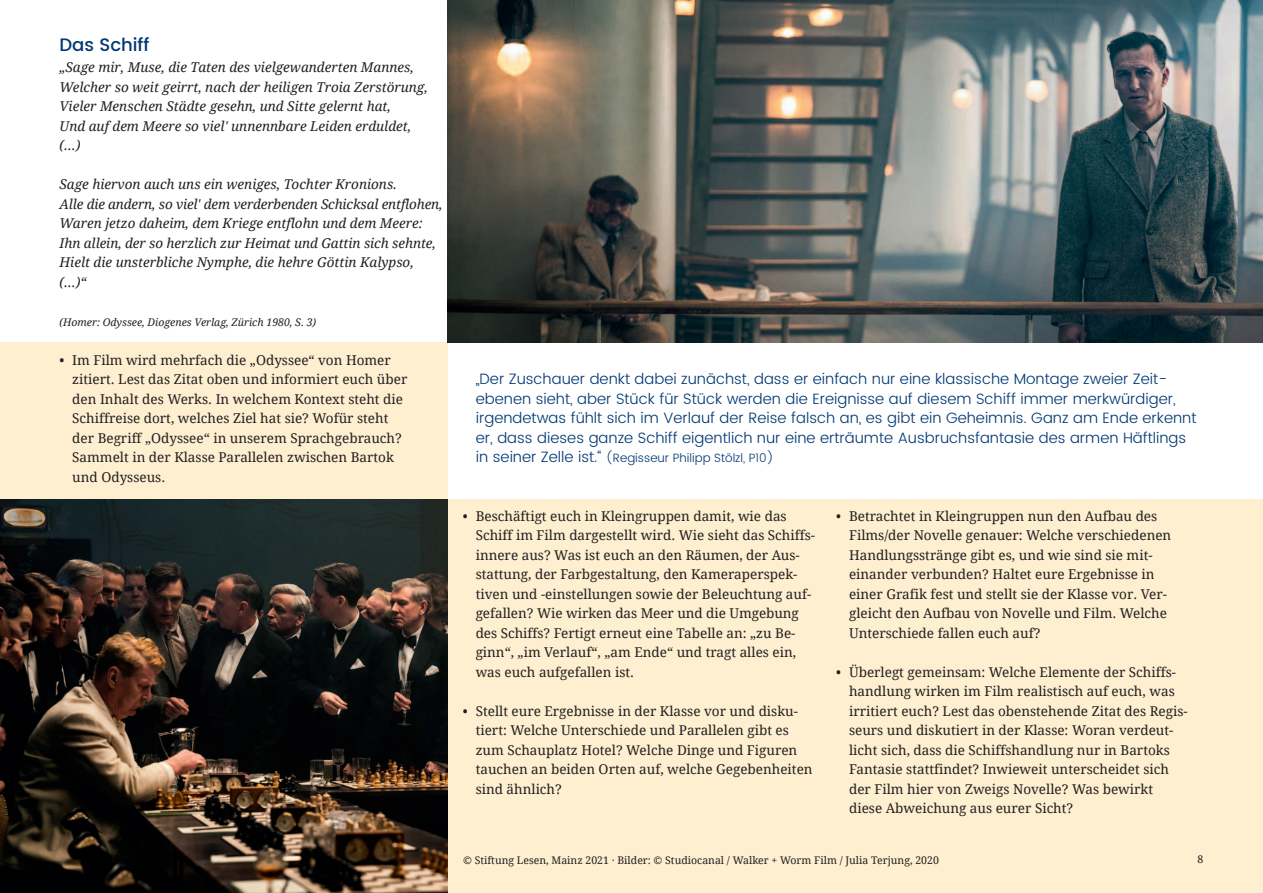
<style>
.page{position:relative;width:1263px;height:893px;background:#fff}
.page>*{position:absolute;margin:0;border:0;box-sizing:border-box;transform-origin:0 0}
.t1{font:500 18px "Poppins DE";color:#013874}
.t2{font:300 15px/19.5px "Poppins DE";color:#013874}
.t3{font:13.5px/19.5px "Droid Serif";color:#231f20}
.t4{font:italic 13.5px/19.5px "Droid Serif";color:#231f20}
.t5{font:300 12px "Poppins DE";color:#013874}
.t6{font:10.5px "Droid Serif";color:#231f20}
.t7{font:italic 10.5px "Droid Serif";color:#231f20}
.s1{font-size:15px}
</style>
<div class="page">
<div style="left:0;top:343px;width:448px;height:157px;background:#feefd0"></div>
<div style="left:448px;top:499px;width:815px;height:394px;background:#feefd0"></div>
<img style="left:448px;top:0;width:815px;height:343px">
<img style="left:0;top:499px;width:448px;height:394px">
<h1 class="t1" style="left:60px;top:38px;width:92px">Das Schiff</h1>
<p class="t4" style="left:60px;top:58px;width:370px">„Sage mir, Muse, die Taten des vielgewanderten Mannes, Welcher so weit geirrt, nach der heiligen Troia Zerstörung, Vieler Menschen Städte gesehn, und Sitte gelernt hat,<br>Und auf dem Meere so viel' unnennbare Leiden erduldet, (…)</p>
<p class="t4" style="left:60px;top:175px;width:385px">Sage hiervon auch uns ein weniges, Tochter Kronions.<br>Alle die andern, so viel' dem verderbenden Schicksal entflohen, Waren jetzo daheim, dem Kriege entflohn und dem Meere:<br>Ihn allein, der so herzlich zur Heimat und Gattin sich sehnte, Hielt die unsterbliche Nymphe, die hehre Göttin Kalypso, (…)“</p>
<p class="t7" style="left:60px;top:316px;width:258px">(Homer: Odyssee, Diogenes Verlag, Zürich 1980, S. 3)</p>
<p class="t3" style="left:72px;top:350px;width:337px;text-indent:-13px">• Im Film wird mehrfach die „Odyssee“ von Homer zitiert. Lest das Zitat oben und informiert euch über den Inhalt des Werks. In welchem Kontext steht die Schiffreise dort, welches Ziel hat sie? Wofür steht der Begriff „Odyssee“ in unserem Sprachgebrauch?<br>Sammelt in der Klasse Parallelen zwischen Bartok und Odysseus.</p>
<p class="t2" style="left:476px;top:371px;width:722px">„Der Zuschauer denkt dabei zunächst, dass er einfach nur eine klassische Montage zweier Zeit - ebenen sieht, aber Stück für Stück werden die Ereignisse auf diesem Schiff immer merkwürdiger, irgend etwas fühlt sich im Verlauf der Reise falsch an, es gibt ein Geheimnis. Ganz am Ende erkennt er, dass dieses ganze Schiff eigentlich nur eine erträumte Ausbruchsfantasie des armen Häftlings</p>
<p class="t5" style="left:476px;top:454px;width:299px"><span class="s1">in seiner Zelle ist.“</span> (Regisseur Philipp Stölzl, P10)</p>
<p class="t3" style="left:476px;top:506px;width:341px;text-indent:-13px">• Beschäftigt euch in Kleingruppen damit, wie das Schiff im Film dargestellt wird. Wie sieht das Schiffs&shy;innere aus? Was ist euch an den Räumen, der Aus&shy;stattung, der Farbgestaltung, den Kameraperspek&shy;tiven und -einstellungen sowie der Beleuchtung auf&shy;gefallen? Wie wirken das Meer und die Umgebung des Schiffs? Fertigt erneut eine Tabelle an: „zu Be&shy;ginn“, „im Verlauf“, „am Ende“ und tragt alles ein, was euch auf gefallen ist.</p>
<p class="t3" style="left:476px;top:701px;width:338px;text-indent:-13px">• Stellt eure Ergebnisse in der Klasse vor und disku&shy;tiert: Welche Unterschiede und Parallelen gibt es zum Schauplatz Hotel? Welche Dinge und Figuren tauchen an beiden Orten auf, welche Gegebenheiten sind ähnlich?</p>
<p class="t3" style="left:849px;top:506px;width:324px;text-indent:-13px">• Betrachtet in Kleingruppen nun den Aufbau des Films/der Novelle genauer: Welche verschiedenen Handlungsstränge gibt es, und wie sind sie mit - einan der verbunden? Haltet eure Ergebnisse in einer Grafik fest und stellt sie der Klasse vor. Ver&shy;gleicht den Aufbau von Novelle und Film. Welche Unterschiede fallen euch auf?</p>
<p class="t3" style="left:849px;top:662px;width:340px;text-indent:-13px">• Überlegt gemeinsam: Welche Elemente der Schiffs&shy;handlung wirken im Film realistisch auf euch, was irritiert euch? Lest das obenstehende Zitat des Regis&shy;seurs und diskutiert in der Klasse: Woran verdeut&shy;licht sich, dass die Schiffshandlung nur in Bartoks Fantasie stattfindet? Inwieweit unterscheidet sich der Film hier von Zweigs Novelle? Was bewirkt diese Abweichung aus eurer Sicht?</p>
<p class="t6" style="left:463px;top:854px;width:477px">© Stiftung Lesen, Mainz 2021 · Bilder: © Studiocanal / Walker + Worm Film / Julia Terjung, 2020</p>
<p class="t6" style="left:1197px;top:853px;width:7px">8</p>
</div>
